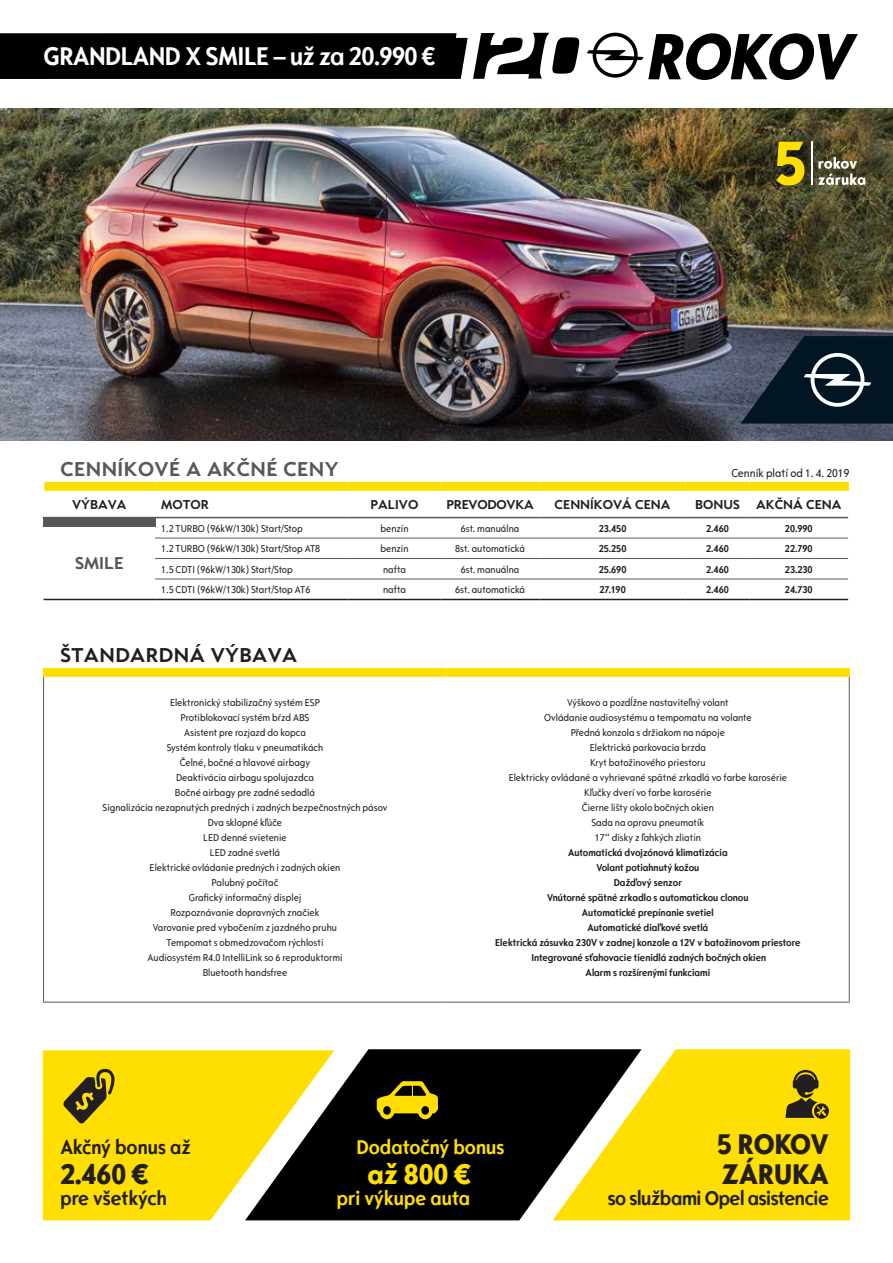
<style>
.page{position:relative;width:893px;height:1263px;background:#fff}
.page>*{position:absolute;margin:0;border:0;box-sizing:border-box;transform-origin:0 0}
.t1{font:italic 800 68.25px "Opel Sans Condensed";color:#000}
.t2{font:800 30px/30px "Opel Sans Condensed";color:#231f20}
.t3{font:800 30px "Opel Sans Condensed";color:#ffdf01}
.t4{font:700 27px "Opel Sans Condensed";letter-spacing:-.02em;color:#fff}
.t5{font:700 21px "Opel Sans Condensed";color:#ffdf01}
.t6{font:700 21px "Opel Sans Condensed";letter-spacing:-.02em;color:#231f20}
.t7{font:700 21px "Opel Sans Condensed";color:#231f20}
.t8{font:700 21px "Opel Sans CH";letter-spacing:.02em;color:#57585a}
.t9{font:700 21px "Opel Sans CH";letter-spacing:.02em;color:#231f20}
.t10{font:700 18px "Opel Sans CH";color:#57585a}
.t11{font:700 13.5px "Opel Sans CH";color:#231f20}
.t12{font:700 13.5px "Opel Sans CH";letter-spacing:-.02em;color:#231f20}
.t13{font:condensed 12px "Opel Sans";color:#231f20}
.t14{font:condensed 10.5px/15px "Opel Sans";color:#231f20;text-align:center}
.t15{font:700 10.5px/15px "Opel Sans Condensed";color:#231f20;text-align:center}
</style>
<div class="page">
<div style="left:44px;top:482px;width:111px;height:9px;background:#ffdf01"></div>
<div style="left:155px;top:482px;width:193px;height:9px;background:#ffdf01"></div>
<div style="left:348px;top:482px;width:93px;height:9px;background:#ffdf01"></div>
<div style="left:441px;top:482px;width:98px;height:9px;background:#ffdf01"></div>
<div style="left:539px;top:482px;width:147px;height:9px;background:#ffdf01"></div>
<div style="left:686px;top:482px;width:63px;height:9px;background:#ffdf01"></div>
<div style="left:749px;top:482px;width:100px;height:9px;background:#ffdf01"></div>
<hr style="left:43px;top:517px;width:112px;height:1px;background:#57585a">
<hr style="left:155px;top:517px;width:193px;height:1px;background:#57585a">
<hr style="left:348px;top:517px;width:93px;height:1px;background:#57585a">
<hr style="left:441px;top:517px;width:98px;height:1px;background:#57585a">
<hr style="left:539px;top:517px;width:147px;height:1px;background:#57585a">
<hr style="left:686px;top:517px;width:63px;height:1px;background:#57585a">
<hr style="left:749px;top:517px;width:99px;height:1px;background:#57585a">
<hr style="left:44px;top:599px;width:111px;height:1px;background:#231f20">
<hr style="left:155px;top:599px;width:193px;height:1px;background:#231f20">
<hr style="left:348px;top:599px;width:93px;height:1px;background:#231f20">
<hr style="left:441px;top:599px;width:98px;height:1px;background:#231f20">
<hr style="left:539px;top:599px;width:147px;height:1px;background:#231f20">
<hr style="left:686px;top:599px;width:63px;height:1px;background:#231f20">
<hr style="left:749px;top:599px;width:99px;height:1px;background:#231f20">
<hr style="left:155px;top:538px;width:193px;height:1px;background:#57585a">
<hr style="left:348px;top:538px;width:93px;height:1px;background:#57585a">
<hr style="left:441px;top:538px;width:98px;height:1px;background:#57585a">
<hr style="left:539px;top:538px;width:147px;height:1px;background:#57585a">
<hr style="left:686px;top:538px;width:63px;height:1px;background:#57585a">
<hr style="left:749px;top:538px;width:99px;height:1px;background:#57585a">
<hr style="left:155px;top:558px;width:193px;height:1px;background:#57585a">
<hr style="left:348px;top:558px;width:93px;height:1px;background:#57585a">
<hr style="left:441px;top:558px;width:98px;height:1px;background:#57585a">
<hr style="left:539px;top:558px;width:147px;height:1px;background:#57585a">
<hr style="left:686px;top:558px;width:63px;height:1px;background:#57585a">
<hr style="left:749px;top:558px;width:99px;height:1px;background:#57585a">
<hr style="left:155px;top:579px;width:193px;height:1px;background:#57585a">
<hr style="left:348px;top:579px;width:93px;height:1px;background:#57585a">
<hr style="left:441px;top:579px;width:98px;height:1px;background:#57585a">
<hr style="left:539px;top:579px;width:147px;height:1px;background:#57585a">
<hr style="left:686px;top:579px;width:63px;height:1px;background:#57585a">
<hr style="left:749px;top:579px;width:99px;height:1px;background:#57585a">
<div style="left:43px;top:518px;width:112px;height:9px;background:#57585a"></div>
<hr style="left:43px;top:685px;width:1px;height:317px;background:#57585a">
<hr style="left:43px;top:1002px;width:403px;height:1px;background:#57585a">
<hr style="left:446px;top:1002px;width:404px;height:1px;background:#57585a">
<hr style="left:849px;top:685px;width:1px;height:317px;background:#57585a">
<div style="left:43px;top:668px;width:403px;height:9px;background:#ffdf01"></div>
<div style="left:446px;top:668px;width:404px;height:9px;background:#ffdf01"></div>
<svg style="left:42px;top:1050px;width:194px;height:171px;background:#ffe328"></svg>
<div style="left:47px;top:1055px;width:189px;height:161px;background:#ffdf01"></div>
<svg style="left:236px;top:1049px;width:308px;height:172px;background:#403c1f"></svg>
<svg style="left:377px;top:1081px;width:61px;height:38px;background:#8e7c00"></svg>
<svg style="left:544px;top:1049px;width:307px;height:172px;background:#ddc51d"></svg>
<svg style="left:785px;top:1069px;width:44px;height:50px;background:#93810f"></svg>
<img style="left:0;top:108px;width:893px;height:332px">
<svg style="left:587px;top:33px;width:56px;height:45px"></svg>
<svg style="left:0;top:33px;width:579px;height:46px;background:#1a1a1a"></svg>
<svg style="left:741px;top:336px;width:152px;height:88px;background:#233441"></svg>
<hr style="left:812px;top:141px;width:1px;height:44px;background:#fff">
<svg style="left:818px;top:157px;width:48px;height:28px"></svg>
<svg style="left:776px;top:142px;width:28px;height:44px"></svg>
<h3 class="t4" style="left:44px;top:40px;width:394px">GRANDLAND X SMILE – už za 20.990 €</h3>
<h1 class="t1" style="left:645px;top:15px;width:222px">ROKOV</h1>
<h3 class="t8" style="left:61px;top:456px;width:279px">CENNÍKOVÉ A AKČNÉ CENY</h3>
<p class="t11" style="left:72px;top:496px;width:56px">VÝBAVA</p>
<p class="t11" style="left:161px;top:496px;width:49px">MOTOR</p>
<p class="t11" style="left:371px;top:496px;width:49px">PALIVO</p>
<p class="t12" style="left:446px;top:496px;width:89px">PREVODOVKA</p>
<p class="t11" style="left:555px;top:496px;width:117px">CENNÍKOVÁ CENA</p>
<p class="t11" style="left:695px;top:496px;width:148px">BONUS AKČNÁ CENA</p>
<p class="t13" style="left:731px;top:466px;width:119px">Cenník platí od 1. 4. 2019</p>
<h3 class="t10" style="left:75px;top:552px;width:50px">SMILE</h3>
<p class="t14" style="left:161px;top:521px;width:143px">1.2 TURBO (96kW/130k) Start/Stop</p>
<p class="t14" style="left:380px;top:521px;width:30px">benzín</p>
<p class="t14" style="left:461px;top:521px;width:60px">6st. manuálna</p>
<p class="t15" style="left:599px;top:521px;width:29px">23.450</p>
<p class="t15" style="left:706px;top:521px;width:24px">2.460</p>
<p class="t15" style="left:785px;top:521px;width:29px">20.990</p>
<p class="t14" style="left:161px;top:541px;width:161px">1.2 TURBO (96kW/130k) Start/Stop AT8</p>
<p class="t14" style="left:380px;top:541px;width:30px">benzín</p>
<p class="t14" style="left:455px;top:541px;width:71px">8st. automatická</p>
<p class="t15" style="left:599px;top:541px;width:29px">25.250</p>
<p class="t15" style="left:706px;top:541px;width:24px">2.460</p>
<p class="t15" style="left:785px;top:541px;width:29px">22.790</p>
<p class="t14" style="left:161px;top:562px;width:133px">1.5 CDTI (96kW/130k) Start/Stop</p>
<p class="t14" style="left:383px;top:562px;width:24px">nafta</p>
<p class="t14" style="left:461px;top:562px;width:60px">6st. manuálna</p>
<p class="t15" style="left:599px;top:562px;width:29px">25.690</p>
<p class="t15" style="left:706px;top:562px;width:24px">2.460</p>
<p class="t15" style="left:785px;top:562px;width:29px">23.230</p>
<p class="t14" style="left:161px;top:582px;width:151px">1.5 CDTI (96kW/130k) Start/Stop AT6</p>
<p class="t14" style="left:383px;top:582px;width:24px">nafta</p>
<p class="t14" style="left:455px;top:582px;width:71px">6st. automatická</p>
<p class="t15" style="left:599px;top:582px;width:28px">27.190</p>
<p class="t15" style="left:706px;top:582px;width:24px">2.460</p>
<p class="t15" style="left:785px;top:582px;width:29px">24.730</p>
<h3 class="t9" style="left:61px;top:642px;width:238px">ŠTANDARDNÁ VÝBAVA</h3>
<p class="t14" style="left:102px;top:695px;width:287px">Elektronický stabilizačný systém ESP<br>Protiblokovací systém bŕzd ABS<br>Asistent pre rozjazd do kopca<br>Systém kontroly tlaku v pneumatikách<br>Čelné, bočné a hlavové airbagy<br>Deaktivácia airbagu spolujazdca<br>Bočné airbagy pre zadné sedadlá<br>Signalizácia nezapnutých predných i zadných bezpečnostných pásov Dva sklopné kľúče<br>LED denné svietenie<br>LED zadné svetlá<br>Elektrické ovládanie predných i zadných okien<br>Palubný počítač<br>Grafický informačný displej<br>Rozpoznávanie dopravných značiek<br>Varovanie pred vybočením z jazdného pruhu<br>Tempomat s obmedzovačom rýchlosti<br>Audiosystém R4.0 IntelliLink so 6 reproduktormi<br>Bluetooth handsfree</p>
<p class="t14" style="left:509px;top:695px;width:280px">Výškovo a pozdĺžne nastaviteľný volant<br>Ovládanie audiosystému a tempomatu na volante<br>Předná konzola s držiakom na nápoje<br>Elektrická parkovacia brzda<br>Kryt batožinového priestoru<br>Elektricky ovládané a vyhrievané spätné zrkadlá vo farbe karosérie Kľučky dverí vo farbe karosérie<br>Čierne lišty okolo bočných okien<br>Sada na opravu pneumatík<br>17“ disky z ľahkých zliatin</p>
<p class="t15" style="left:495px;top:845px;width:307px">Automatická dvojzónová klimatizácia<br>Volant potiahnutý kožou<br>Dažďový senzor<br>Vnútorné spätné zrkadlo s automatickou clonou<br>Automatické prepínanie svetiel<br>Automatické diaľkové svetlá<br>Elektrická zásuvka 230V v zadnej konzole a 12V v batožinovom priestore Integrované sťahovacie tienidlá zadných bočných okien<br>Alarm s rozšírenými funkciami</p>
<h3 class="t7" style="left:60px;top:1134px;width:132px">Akčný bonus až</h3>
<h2 class="t2" style="left:60px;top:1159px;width:90px">2.460 €</h2>
<h3 class="t7" style="left:60px;top:1185px;width:108px">pre všetkých</h3>
<h3 class="t5" style="left:356px;top:1134px;width:150px">Dodatočný bonus</h3>
<h2 class="t3" style="left:368px;top:1155px;width:105px">až 800 €</h2>
<h3 class="t5" style="left:337px;top:1185px;width:135px">pri výkupe auta</h3>
<h2 class="t2" style="left:717px;top:1129px;width:113px">5 ROKOV<br>ZÁRUKA</h2>
<h3 class="t6" style="left:608px;top:1185px;width:223px">so službami Opel asistencie</h3>
</div>
